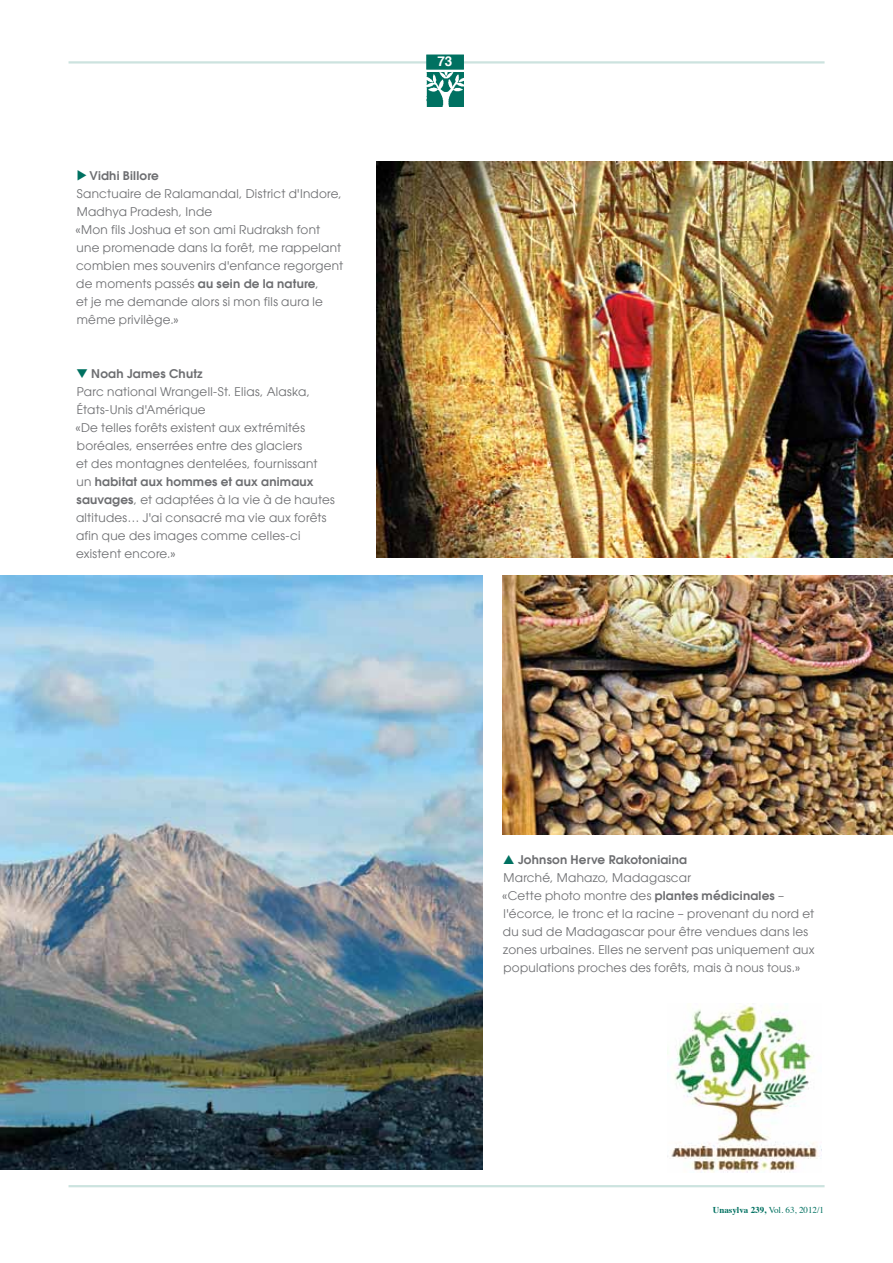
<style>
.page{position:relative;width:893px;height:1263px;background:#fff}
.page>*{position:absolute;margin:0;border:0;box-sizing:border-box;transform-origin:0 0}
.t1{font:700 13.5px "Helvetica";color:#fff}
.t2{font:12px/18px "Avant Garde";letter-spacing:.02em;color:#6d6e71}
.t3{font:600 12px "Avant Garde";letter-spacing:.02em;color:#6d6e71}
.t4{font:9px "Times";color:#007161}
.s1{font-weight:600}
.s2{color:#007161}
.s3{font-weight:700}
</style>
<div class="page">
<hr style="left:69px;top:61px;width:756px;height:3px;background:#cce3df">
<hr style="left:69px;top:1185px;width:756px;height:2px;background:#cce3df">
<div style="left:427px;top:55px;width:37px;height:14px;background:#007161"></div>
<img style="left:427px;top:72px;width:37px;height:35px">
<img style="left:0;top:576px;width:483px;height:594px">
<img style="left:376px;top:162px;width:517px;height:396px">
<img style="left:503px;top:576px;width:390px;height:258px">
<img style="left:671px;top:1006px;width:150px;height:166px">
<p class="t3" style="left:89px;top:167px;width:71px">Vidhi Billore</p>
<p class="t2" style="left:76px;top:184px;width:269px">Sanctuaire de Ralamandal, District d'Indore, Madhya Pradesh, Inde<br>«Mon fils Joshua et son ami Rudraksh font une promenade dans la forêt, me rappelant combien mes souvenirs d'enfance regorgent de moments passés <span class="s1">au sein de la nature</span>,<br>et je me demande alors si mon fils aura le même privilège.»</p>
<p class="t2" style="left:76px;top:364px;width:261px"><span class="s2">▼</span> <span class="s1">Noah James Chutz<br></span>Parc national Wrangell-St. Elias, Alaska, États-Unis d'Amérique<br>«De telles forêts existent aux extrémités boréales, enserrées entre des glaciers<br>et des montagnes dentelées, fournissant un <span class="s1">habitat aux hommes et aux animaux sauvages</span>, et adaptées à la vie à de hautes altitudes… J'ai consacré ma vie aux forêts afin que des images comme celles-ci existent encore.»</p>
<p class="t1" style="left:439px;top:51px;width:17px">73</p>
<p class="t2" style="left:502px;top:850px;width:314px"><span class="s2">▲</span> <span class="s1">Johnson Herve Rakotoniaina<br></span>Marché, Mahazo, Madagascar<br>«Cette photo montre des <span class="s1">plantes médicinales</span> – l'écorce, le tronc et la racine – provenant du nord et du sud de Madagascar pour être vendues dans les zones urbaines. Elles ne servent pas uniquement aux populations proches des forêts, mais à nous tous.»</p>
<p class="t4" style="left:713px;top:1201px;width:113px"><span class="s3">Unasylva 239,</span> Vol. 63, 2012/1</p>
</div>
